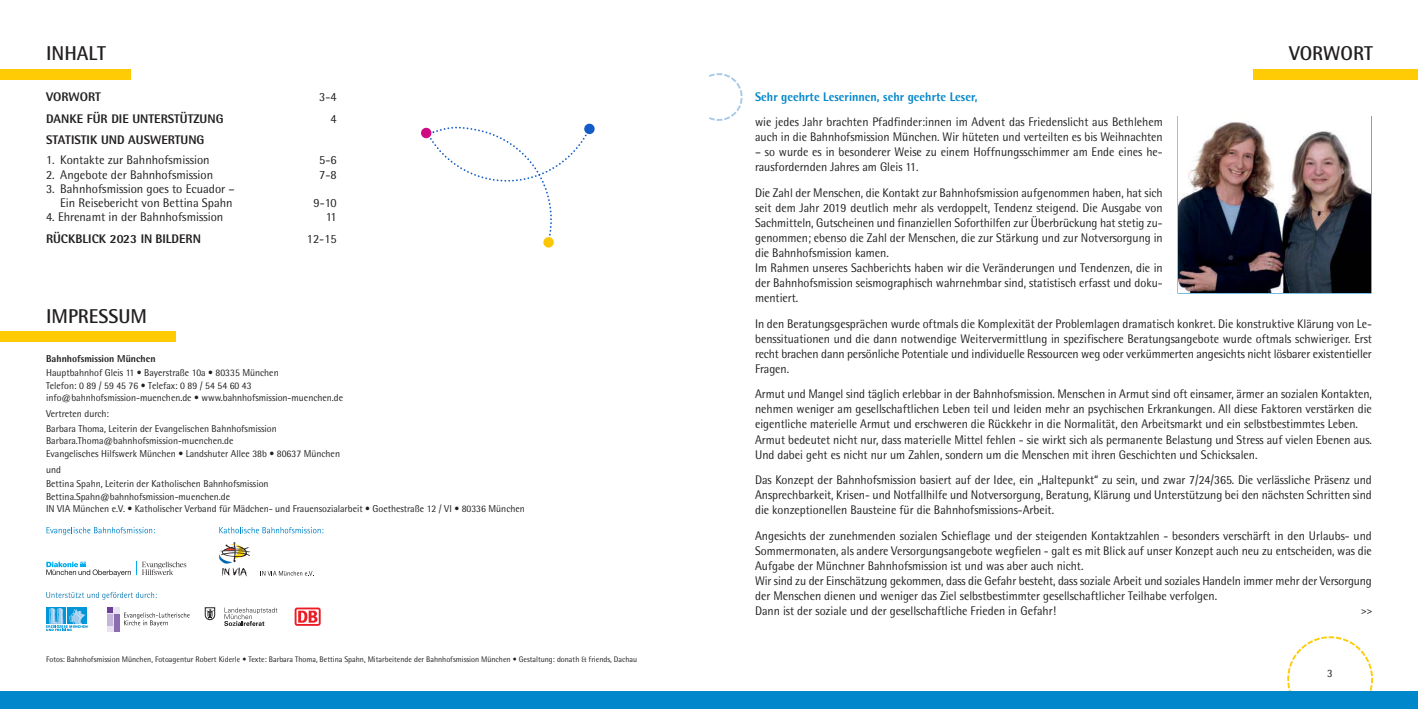
<style>
.page{position:relative;width:1418px;height:709px;background:#fff}
.page>*{position:absolute;margin:0;border:0;box-sizing:border-box;transform-origin:0 0}
.t1{font:700 20px "Rotis Semi Sans";color:#221f1f}
.t2{font:12.5px/15px "Rotis Semi Sans";color:#221f1f;scale:.95 1}
.t3{font:12.5px/13.8px "Rotis Semi Sans";color:#221f1f;text-align:right}
.t4{font:800 12.5px "Rotis Semi Sans";color:#221f1f}
.t5{font:800 12.5px "Rotis Semi Sans";color:#0086ca;scale:.95 1}
.t6{font:11.25px "Rotis Semi Sans";color:#221f1f}
.t7{font:10px/12.5px "Rotis Semi Sans";color:#221f1f}
.t8{font:800 10px "Rotis Semi Sans";color:#221f1f}
.t9{font:700 10px "Rotis Semi Sans";color:#221f1f;scale:.95 1}
.t10{font:8.12px "Rotis Semi Sans";color:#221f1f}
</style>
<div class="page">
<div style="left:0;top:69px;width:131px;height:10px;background:#ffcb04"></div>
<div style="left:1253px;top:69px;width:164px;height:10px;background:#ffcb04"></div>
<div style="left:0;top:331px;width:176px;height:11px;background:#ffcb04"></div>
<svg style="left:1287px;top:636px;width:87px;height:55px"></svg>
<svg style="left:709px;top:73px;width:34px;height:48px"></svg>
<div style="left:0;top:691px;width:1417px;height:18px;background:#0086ca"></div>
<svg style="left:47px;top:527px;width:108px;height:8px"></svg>
<svg style="left:46px;top:561px;width:140px;height:15px"></svg>
<svg style="left:219px;top:527px;width:104px;height:6px"></svg>
<svg style="left:260px;top:571px;width:54px;height:5px"></svg>
<svg style="left:219px;top:542px;width:31px;height:34px"></svg>
<svg style="left:421px;top:123px;width:174px;height:125px"></svg>
<div style="left:46px;top:607px;width:20px;height:17px;background:#0096d7"></div>
<div style="left:68px;top:607px;width:19px;height:17px;background:#0096d7"></div>
<svg style="left:46px;top:608px;width:41px;height:23px"></svg>
<svg style="left:224px;top:607px;width:53px;height:19px"></svg>
<svg style="left:205px;top:607px;width:10px;height:13px"></svg>
<svg style="left:46px;top:592px;width:111px;height:7px"></svg>
<div style="left:107px;top:607px;width:13px;height:25px;background:#e8e3f1"></div>
<div style="left:114px;top:614px;width:6px;height:18px;background:#8c6eb0"></div>
<div style="left:107px;top:614px;width:6px;height:11px;background:#c4b6d9"></div>
<svg style="left:107px;top:607px;width:6px;height:6px"></svg>
<svg style="left:124px;top:612px;width:66px;height:14px"></svg>
<svg style="left:294px;top:607px;width:27px;height:19px"></svg>
<img style="left:1178px;top:122px;width:192px;height:170px">
<h1 class="t1" style="left:46px;top:41px;width:61px">INHALT</h1>
<h1 class="t1" style="left:1289px;top:41px;width:85px">VORWORT</h1>
<p class="t4" style="left:46px;top:90px;width:56px">VORWORT</p>
<p class="t3" style="left:319px;top:90px;width:19px">3-4</p>
<p class="t4" style="left:46px;top:111px;width:179px">DANKE FÜR DIE UNTERSTÜTZUNG</p>
<p class="t3" style="left:330px;top:112px;width:8px">4</p>
<p class="t4" style="left:46px;top:133px;width:160px">STATISTIK UND AUSWERTUNG</p>
<p class="t3" style="left:46px;top:153px;width:165px">1. Kontakte zur Bahnhofsmission</p>
<p class="t3" style="left:319px;top:153px;width:19px">5-6</p>
<p class="t3" style="left:46px;top:167px;width:168px">2. Angebote der Bahnhofsmission</p>
<p class="t3" style="left:319px;top:167px;width:19px">7-8</p>
<p class="t3" style="left:46px;top:182px;width:190px">3. Bahnhofsmission goes to Ecuador –<br>Ein Reisebericht von Bettina Spahn</p>
<p class="t3" style="left:313px;top:196px;width:25px">9-10</p>
<p class="t3" style="left:46px;top:210px;width:179px">4. Ehrenamt in der Bahnhofsmission</p>
<p class="t3" style="left:326px;top:210px;width:13px">11</p>
<p class="t4" style="left:46px;top:232px;width:156px">RÜCKBLICK 2023 IN BILDERN</p>
<p class="t3" style="left:307px;top:232px;width:31px">12-15</p>
<h1 class="t1" style="left:46px;top:304px;width:102px">IMPRESSUM</h1>
<p class="t8" style="left:46px;top:353px;width:111px">Bahnhofsmission München</p>
<p class="t7" style="left:46px;top:367px;width:298px">Hauptbahnhof Gleis 11 • Bayerstraße 10a • 80335 München<br>Telefon: 0 89 / 59 45 76 • Telefax: 0 89 / 54 54 60 43 info@bahnhofsmission-muenchen.de • www.bahnhofsmission-muenchen.de</p>
<p class="t7" style="left:46px;top:407px;width:232px;line-height:14.2px">Vertreten durch:<br>Barbara Thoma, Leiterin der Evangelischen Bahnhofsmission</p>
<p class="t7" style="left:46px;top:434px;width:295px">Barbara.Thoma@bahnhofsmission-muenchen.de<br>Evangelisches Hilfswerk München • Landshuter Allee 38b • 80637 München</p>
<p class="t7" style="left:46px;top:462px;width:224px;line-height:14.2px">und<br>Bettina Spahn, Leiterin der Katholischen Bahnhofsmission</p>
<p class="t7" style="left:46px;top:490px;width:480px">Bettina.Spahn@bahnhofsmission-muenchen.de<br>IN VIA München e.V. • Katholischer Verband für Mädchen- und Frauensozialarbeit • Goethestraße 12 / VI • 80336 München</p>
<p class="t10" style="left:46px;top:654px;width:592px">Fotos: Bahnhofsmission München, Fotoagentur Robert Kiderle • Texte: Barbara Thoma, Bettina Spahn, Mitarbeitende der Bahnhofsmission München • Gestaltung: donath &amp; friends, Dachau</p>
<p class="t5" style="left:755px;top:90px;width:236px">Sehr geehrte Leserinnen, sehr geehrte Leser,</p>
<p class="t2" style="left:755px;top:115px;width:430px">wie jedes Jahr brachten Pfadfinder:innen im Advent das Friedenslicht aus Bethlehem auch in die Bahnhofsmission München. Wir hüteten und verteilten es bis Weihnachten</p>
<p class="t2" style="left:755px;top:145px;width:430px">– so wurde es in besonderer Weise zu einem Hoffnungsschimmer am Ende eines he&shy;rausfordernden Jahres am Gleis 11.</p>
<p class="t2" style="left:755px;top:185px;width:430px">Die Zahl der Menschen, die Kontakt zur Bahnhofsmission aufgenommen haben, hat sich seit dem Jahr 2019 deutlich mehr als verdoppelt, Tendenz steigend. Die Ausgabe von Sachmitteln, Gutscheinen und finanziellen Soforthilfen zur Überbrückung hat stetig zu&shy;genommen; ebenso die Zahl der Menschen, die zur Stärkung und zur Notversorgung in die Bahnhofsmission kamen.<br>Im Rahmen unseres Sachberichts haben wir die Veränderungen und Tendenzen, die in der Bahnhofsmission seismographisch wahrnehmbar sind, statistisch erfasst und doku&shy;mentiert.</p>
<p class="t2" style="left:755px;top:316px;width:651px;text-align:justify">In den Beratungsgesprächen wurde oftmals die Komplexität der Problemlagen dramatisch konkret. Die konstruktive Klärung von Le&shy;benssituationen und die dann notwendige Weitervermittlung in spezifischere Beratungsangebote wurde oftmals schwieriger. Erst recht brachen dann persönliche Potentiale und individuelle Ressourcen weg oder verkümmerten angesichts nicht lösbarer existentieller Fragen.</p>
<p class="t2" style="left:755px;top:387px;width:651px">Armut und Mangel sind täglich erlebbar in der Bahnhofsmission. Menschen in Armut sind oft einsamer, ärmer an sozialen Kontakten, nehmen weniger am gesellschaftlichen Leben teil und leiden mehr an psychischen Erkrankungen. All diese Faktoren verstärken die eigentliche materielle Armut und erschweren die Rückkehr in die Normalität, den Arbeitsmarkt und ein selbstbestimmtes Leben.<br>Armut bedeutet nicht nur, dass materielle Mittel fehlen - sie wirkt sich als permanente Belastung und Stress auf vielen Ebenen aus.<br>Und dabei geht es nicht nur um Zahlen, sondern um die Menschen mit ihren Geschichten und Schicksalen.</p>
<p class="t2" style="left:755px;top:472px;width:650px;text-align:justify">Das Konzept der Bahnhofsmission basiert auf der Idee, ein „Haltepunkt“ zu sein, und zwar 7/24/365. Die verlässliche Präsenz und Ansprechbarkeit, Krisen- und Notfallhilfe und Notversorgung, Beratung, Klärung und Unterstützung bei den nächsten Schritten sind die konzeptionellen Bausteine für die Bahnhofsmissions-Arbeit.</p>
<p class="t2" style="left:755px;top:528px;width:650px">Angesichts der zunehmenden sozialen Schieflage und der steigenden Kontaktzahlen - besonders verschärft in den Urlaubs- und Sommermonaten, als andere Versorgungsangebote wegfielen - galt es mit Blick auf unser Konzept auch neu zu entscheiden, was die Aufgabe der Münchner Bahnhofsmission ist und was aber auch nicht.<br>Wir sind zu der Einschätzung gekommen, dass die Gefahr besteht, dass soziale Arbeit und soziales Handeln immer mehr der Versorgung der Menschen dienen und weniger das Ziel selbstbestimmter gesellschaftlicher Teilhabe verfolgen.<br>Dann ist der soziale und der gesellschaftliche Frieden in Gefahr!</p>
<p class="t9" style="left:1361px;top:605px;width:13px">&gt;&gt;</p>
<p class="t6" style="left:1326px;top:667px;width:7px">3</p>
</div>
